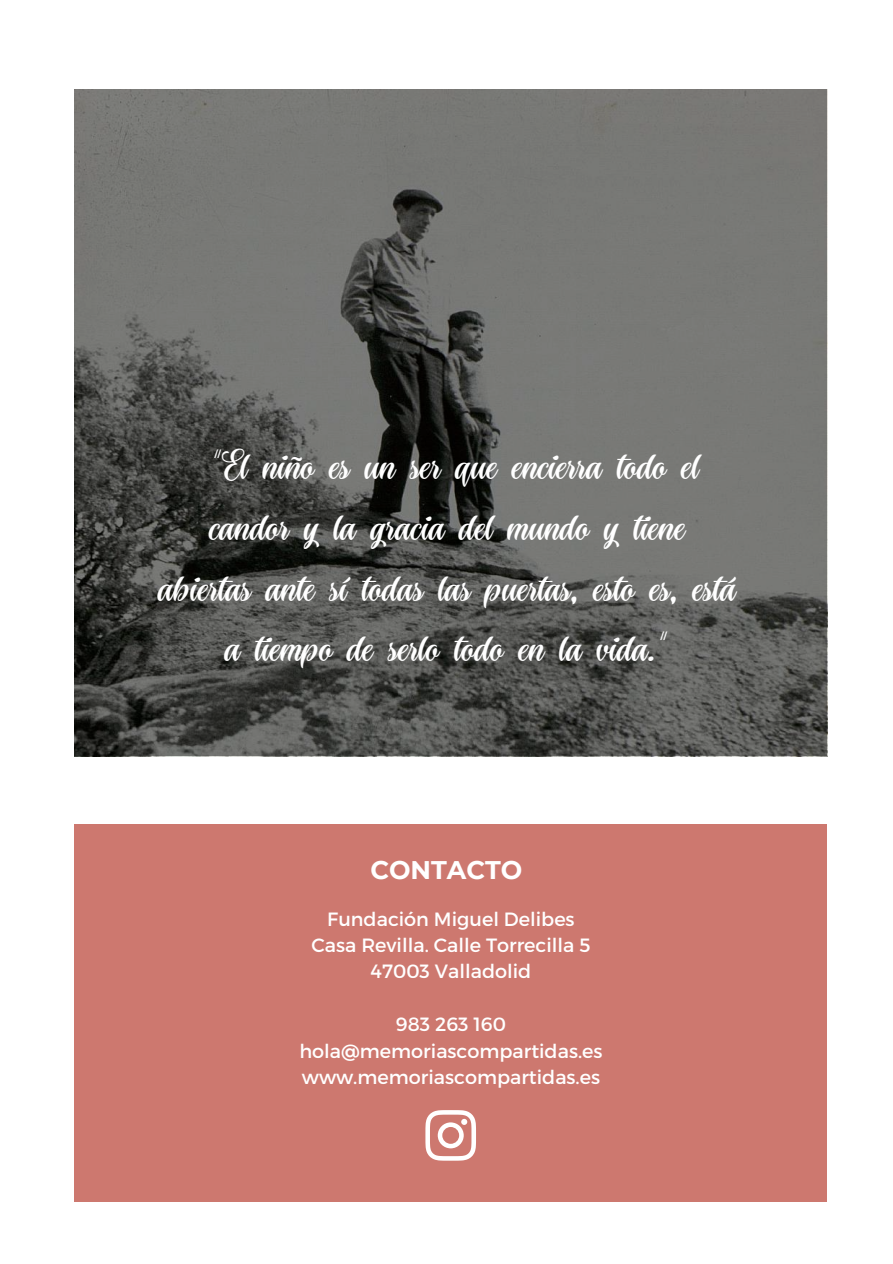
<style>
.page{position:relative;width:893px;height:1264px;background:#fff}
.page>*{position:absolute;margin:0;border:0;box-sizing:border-box;transform-origin:0 0}
.t1{font:43.5px/60.8px "The Mumbai Sticker";color:#fff;text-align:center}
.t2{font:700 25.5px "Montserrat";color:#fff}
.t3{font:19.2px/26.4px "Montserrat";color:#fff;text-align:center}
</style>
<div class="page">
<div style="left:75px;top:823px;width:752px;height:378px;background:#cd786f"></div>
<svg style="left:425px;top:1110px;width:51px;height:50px"></svg>
<svg style="left:75px;top:89px;width:752px;height:667px;fill:#767674"></svg>
<p class="t1" style="left:157px;top:438px;width:579px">"El niño es un ser que encierra todo el candor y la gracia del mundo y tiene abiertas ante sí todas las puertas, esto es, está a tiempo de serlo todo en la vida."</p>
<p class="t2" style="left:370px;top:854px;width:153px">CONTACTO</p>
<p class="t3" style="left:311px;top:904px;width:280px">Fundación Miguel Delibes<br>Casa Revilla. Calle Torrecilla 5<br>47003 Valladolid</p>
<p class="t3" style="left:299px;top:1010px;width:304px">983 263 160 hola@memoriascompartidas.es www.memoriascompartidas.es</p>
</div>
